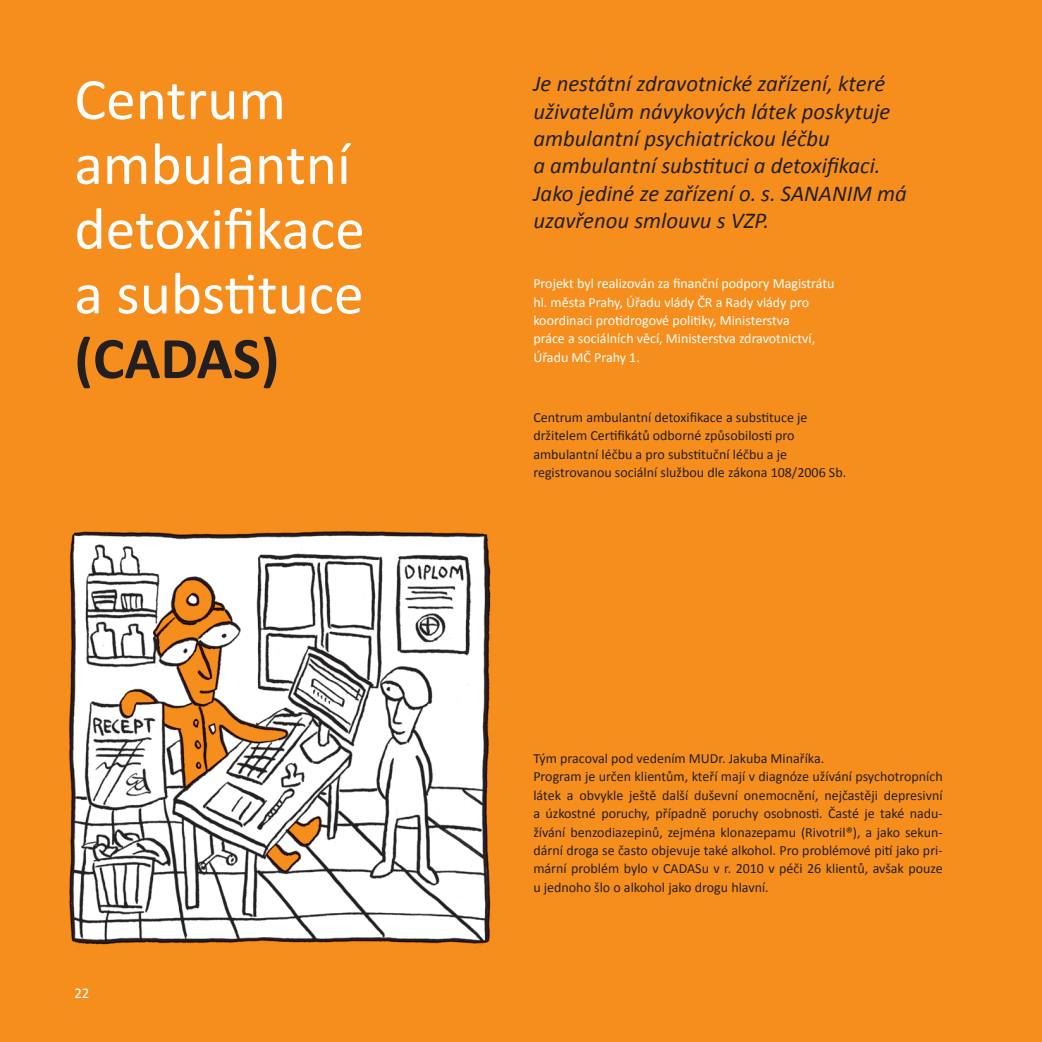
<style>
.page{position:relative;width:1042px;height:1042px;background:#f68e1e}
.page>*{position:absolute;margin:0;border:0;box-sizing:border-box;transform-origin:0 0}
.t1{font:59.5px/64.8px "Calibri";color:#fff}
.t2{font:700 59.5px "Calibri";color:#231f20}
.t3{font:italic 22.75px/27.3px "Calibri";color:#231f20}
.t4{font:14.88px "Calibri";color:#fff}
.t5{font:14px/18.4px "Calibri";color:#231f20}
.t6{font:14px/18.4px "Calibri";color:#fff}
</style>
<div class="page">
<img style="left:69px;top:531px;width:422px;height:415px">
<h1 class="t1" style="left:74px;top:67px;width:292px">Centrum ambulantní detoxifikace a substituce</h1>
<h1 class="t2" style="left:74px;top:320px;width:206px">(CADAS)</h1>
<p class="t4" style="left:74px;top:983px;width:17px">22</p>
<h2 class="t3" style="left:533px;top:69px;width:375px">Je nestátní zdravotnické zařízení, které uživatelům návykových látek poskytuje ambulantní psychiatrickou léčbu<br>a ambulantní substituci a detoxifikaci.<br>Jako jediné ze zařízení o. s. SANANIM má uzavřenou smlouvu s VZP.</h2>
<p class="t6" style="left:533px;top:274px;width:303px">Projekt byl realizován za finanční podpory Magistrátu hl. města Prahy, Úřadu vlády ČR a Rady vlády pro koordinaci protidrogové politiky, Ministerstva<br>práce a sociálních věcí, Ministerstva zdravotnictví, Úřadu MČ Prahy 1.</p>
<p class="t5" style="left:533px;top:408px;width:314px">Centrum ambulantní detoxifikace a substituce je držitelem Certifikátů odborné způsobilosti pro ambulantní léčbu a pro substituční léčbu a je registrovanou sociální službou dle zákona 108/2006 Sb.</p>
<p class="t5" style="left:533px;top:749px;width:411px">Tým pracoval pod vedením MUDr. Jakuba Minaříka.<br>Program je určen klientům, kteří mají v diagnóze užívání psychotropních látek a obvykle ještě další duševní onemocnění, nejčastěji depresivní a úzkostné poruchy, případně poruchy osobnosti. Časté je také nadu&shy;žívání benzodiazepinů, zejména klonazepamu (Rivotril®), a jako sekun&shy;dární droga se často objevuje také alkohol. Pro problémové pití jako pri&shy;mární problém bylo v CADASu v r. 2010 v péči 26 klientů, avšak pouze u jednoho šlo o alkohol jako drogu hlavní.</p>
</div>
